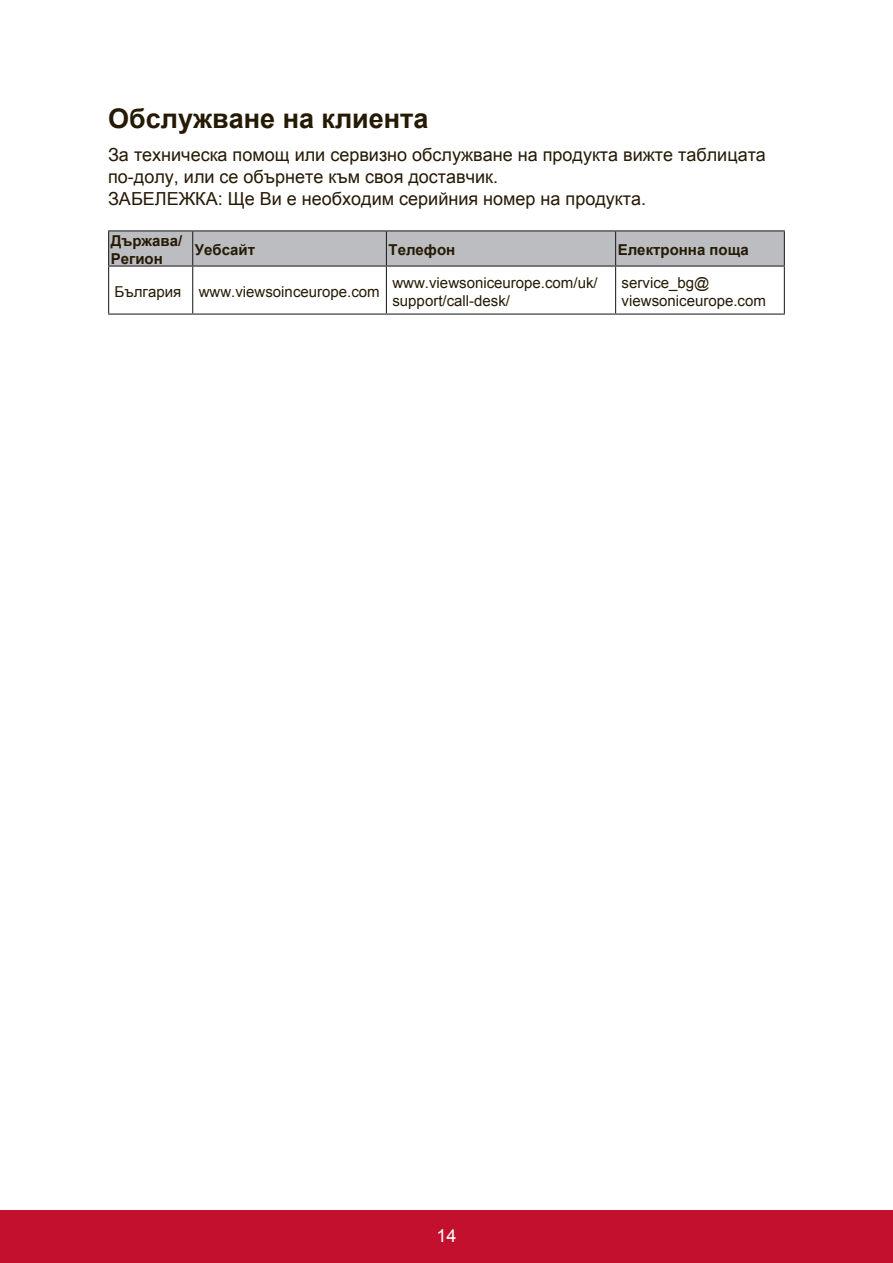
<style>
.page{position:relative;width:893px;height:1263px;background:#fff}
.page>*{position:absolute;margin:0;border:0;box-sizing:border-box;transform-origin:0 0}
.t1{font:700 27px "Arial";color:#251a05}
.t2{font:18px/21.6px "Arial";color:#251a05}
.t3{font:18px "Arial";color:#fff}
.t4{font:15px/18px "Arial";color:#251a05}
.t5{font:700 15px/18px "Arial";color:#251a05}
</style>
<div class="page">
<div style="left:0;top:1210px;width:892px;height:53px;background:#c3102f"></div>
<div style="left:109px;top:231px;width:674px;height:34px;background:#bcbdc0"></div>
<hr style="left:108px;top:230px;width:85px;height:1px;background:#231f20">
<hr style="left:108px;top:231px;width:1px;height:34px;background:#231f20">
<hr style="left:193px;top:230px;width:193px;height:1px;background:#231f20">
<hr style="left:192px;top:231px;width:1px;height:34px;background:#231f20">
<hr style="left:386px;top:230px;width:229px;height:1px;background:#231f20">
<hr style="left:385px;top:231px;width:2px;height:34px;background:#231f20">
<hr style="left:615px;top:230px;width:169px;height:1px;background:#231f20">
<hr style="left:614px;top:231px;width:2px;height:34px;background:#231f20">
<hr style="left:783px;top:231px;width:1px;height:34px;background:#231f20">
<hr style="left:108px;top:265px;width:85px;height:1px;background:#231f20">
<hr style="left:108px;top:266px;width:1px;height:47px;background:#231f20">
<hr style="left:193px;top:265px;width:193px;height:1px;background:#231f20">
<hr style="left:192px;top:266px;width:1px;height:47px;background:#231f20">
<hr style="left:386px;top:265px;width:229px;height:1px;background:#231f20">
<hr style="left:385px;top:266px;width:2px;height:47px;background:#231f20">
<hr style="left:615px;top:265px;width:169px;height:1px;background:#231f20">
<hr style="left:614px;top:266px;width:2px;height:47px;background:#231f20">
<hr style="left:783px;top:266px;width:1px;height:47px;background:#231f20">
<hr style="left:108px;top:313px;width:85px;height:1px;background:#231f20">
<hr style="left:193px;top:313px;width:193px;height:1px;background:#231f20">
<hr style="left:386px;top:313px;width:229px;height:1px;background:#231f20">
<hr style="left:615px;top:313px;width:169px;height:1px;background:#231f20">
<h1 class="t1" style="left:108px;top:100px;width:322px">Обслужване на клиента</h1>
<p class="t2" style="left:108px;top:144px;width:659px">За техническа помощ или сервизно обслужване на продукта вижте таблицата по-долу, или се обърнете към своя доставчик.<br>ЗАБЕЛЕЖКА: Ще Ви е необходим серийния номер на продукта.</p>
<p class="t5" style="left:111px;top:232px;width:73px">Държава/<br>Регион</p>
<p class="t5" style="left:195px;top:241px;width:62px">Уебсайт</p>
<p class="t5" style="left:388px;top:241px;width:68px">Телефон</p>
<p class="t5" style="left:617px;top:241px;width:132px">Електронна поща</p>
<p class="t4" style="left:115px;top:282px;width:266px">България www.viewsoinceurope.com</p>
<p class="t4" style="left:392px;top:273px;width:207px">www.viewsoniceurope.com/uk/ support/call-desk/</p>
<p class="t4" style="left:621px;top:273px;width:146px">service_bg@ viewsoniceurope.com</p>
<p class="t3" style="left:436px;top:1223px;width:22px">14</p>
</div>
